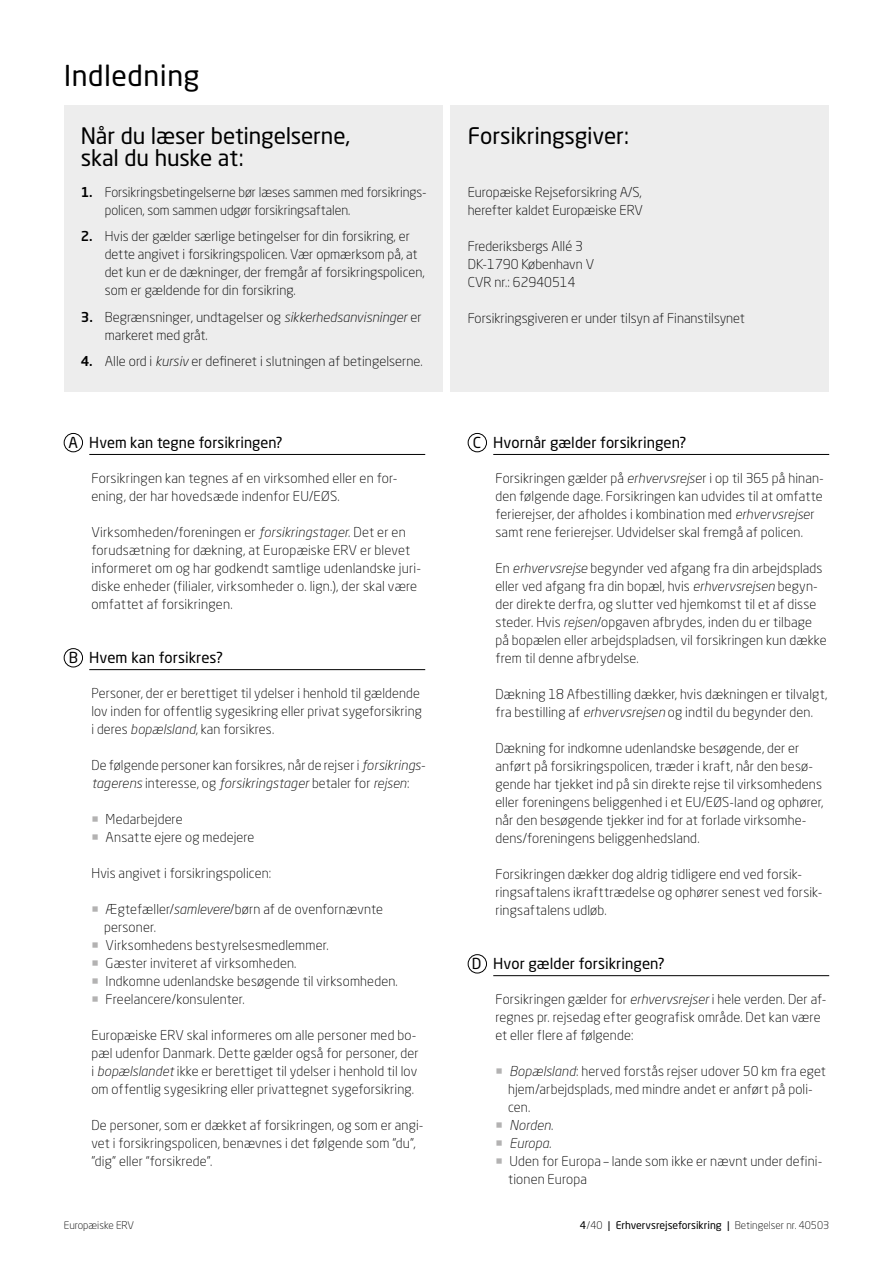
<style>
.page{position:relative;width:893px;height:1263px;background:#fff}
.page>*{position:absolute;margin:0;border:0;box-sizing:border-box;transform-origin:0 0}
.t1{font:28.5px "Neo Sans W1 G";letter-spacing:.015em;color:#000}
.t2{font:22.5px/22.5px "Neo Sans W1 G";letter-spacing:-.01em;color:#000}
.t3{font:15px "Neo Sans W1 G";letter-spacing:.005em;color:#000}
.t4{font:300 13.5px/18px "Neo Sans W1 G";letter-spacing:.01em;color:#000}
.t5{font:italic 300 13.5px "Neo Sans Pro";letter-spacing:.01em;color:#000}
.t6{font:10.5px "Neo Sans W1 G";color:#000}
.t7{font:300 10.5px "Neo Sans W1 G";color:#000}
.s1{font-weight:500}
.s2{font-family:"Neo Sans Pro";font-style:italic}
.s3{font-family:"Neo Sans W1 G";font-style:normal}
.s4{color:#b3b2b2}
.s5{font-weight:300}
</style>
<div class="page">
<div style="left:64px;top:106px;width:378px;height:286px;background:#ededed"></div>
<div style="left:451px;top:106px;width:378px;height:286px;background:#ededed"></div>
<hr style="left:89px;top:454px;width:336px;height:1px;background:#000">
<hr style="left:89px;top:669px;width:336px;height:1px;background:#000">
<div style="left:64px;top:433px;width:19px;height:19px;border:1px solid #000;border-radius:50%"></div>
<div style="left:64px;top:648px;width:19px;height:19px;border:1px solid #000;border-radius:50%"></div>
<hr style="left:493px;top:454px;width:336px;height:1px;background:#000">
<hr style="left:493px;top:975px;width:336px;height:1px;background:#000">
<div style="left:468px;top:433px;width:19px;height:19px;border:1px solid #000;border-radius:50%"></div>
<div style="left:468px;top:954px;width:19px;height:19px;border:1px solid #000;border-radius:50%"></div>
<h1 class="t1" style="left:64px;top:58px;width:137px">Indledning</h1>
<h2 class="t2" style="left:81px;top:124px;width:271px">Når du læser betingelserne, skal du huske at:</h2>
<p class="t4" style="left:105px;top:183px;width:323px;text-indent:-24px"><span class="s1">1.</span> Forsikringsbetingelserne bør læses sammen med forsikrings&shy;policen, som sammen udgør forsikringsaftalen.</p>
<p class="t4" style="left:105px;top:227px;width:321px;text-indent:-24px"><span class="s1">2.</span> Hvis der gælder særlige betingelser for din forsikring, er dette angivet i forsikringspolicen. Vær opmærksom på, at det kun er de dækninger, der fremgår af forsikringspolicen, som er gældende for din forsikring.</p>
<p class="t4" style="left:105px;top:308px;width:318px;text-indent:-24px"><span class="s1">3.</span> Begrænsninger, undtagelser og <span class="s2">sikkerhedsanvisninger</span> er markeret med gråt.</p>
<p class="t4" style="left:81px;top:352px;width:344px"><span class="s1">4.</span> Alle ord i <span class="s2">kursiv</span> er defineret i slutningen af betingelserne.</p>
<p class="t3" style="left:69px;top:433px;width:216px">A Hvem kan tegne forsikringen?</p>
<p class="t4" style="left:91px;top:469px;width:308px">Forsikringen kan tegnes af en virksomhed eller en for&shy;ening, der har hovedsæde indenfor EU/EØS.</p>
<p class="t4" style="left:91px;top:523px;width:331px">Virksomheden/foreningen er <span class="s2">forsikringstager</span>. Det er en forudsætning for dækning, at Europæiske ERV er blevet informeret om og har godkendt samtlige udenlandske juri&shy;diske enheder (filialer, virksomheder o. lign.), der skal være omfattet af forsikringen.</p>
<p class="t3" style="left:69px;top:648px;width:156px">B Hvem kan forsikres?</p>
<p class="t4" style="left:91px;top:684px;width:332px">Personer, der er berettiget til ydelser i henhold til gældende lov inden for offentlig sygesikring eller privat sygeforsikring i deres <span class="s2">bopælsland</span>, kan forsikres.</p>
<p class="t4" style="left:91px;top:756px;width:335px">De følgende personer kan forsikres, når de rejser i <span class="s2">forsikrings-</span></p>
<p class="t5" style="left:91px;top:775px;width:320px">tagerens <span class="s3">interesse, og</span> forsikringstager <span class="s3">betaler for</span> rejsen<span class="s3">:</span></p>
<p class="t4" style="left:91px;top:810px;width:93px"><span class="s4">○</span> Medarbejdere</p>
<p class="t4" style="left:91px;top:828px;width:165px"><span class="s4">○</span> Ansatte ejere og medejere</p>
<p class="t4" style="left:91px;top:864px;width:181px">Hvis angivet i forsikringspolicen:</p>
<p class="t4" style="left:104px;top:900px;width:280px;text-indent:-13px"><span class="s4">○</span> Ægtefæller/<span class="s2">samlevere</span>/børn af de ovenfornævnte personer.</p>
<p class="t4" style="left:91px;top:936px;width:239px"><span class="s4">○</span> Virksomhedens bestyrelsesmedlemmer.</p>
<p class="t4" style="left:91px;top:954px;width:207px"><span class="s4">○</span> Gæster inviteret af virksomheden.</p>
<p class="t4" style="left:91px;top:972px;width:308px"><span class="s4">○</span> Indkomne udenlandske besøgende til virksomheden.</p>
<p class="t4" style="left:91px;top:990px;width:155px"><span class="s4">○</span> Freelancere/konsulenter.</p>
<p class="t4" style="left:91px;top:1026px;width:329px">Europæiske ERV skal informeres om alle personer med bo&shy;pæl udenfor Danmark. Dette gælder også for personer, der i <span class="s2">bopælslandet</span> ikke er berettiget til ydelser i henhold til lov om offentlig sygesikring eller privattegnet sygeforsikring.</p>
<p class="t4" style="left:91px;top:1116px;width:334px">De personer, som er dækket af forsikringen, og som er angi&shy;vet i forsikringspolicen, benævnes i det følgende som “du”, ”dig” eller “forsikrede”.</p>
<h2 class="t2" style="left:468px;top:124px;width:163px">Forsikringsgiver:</h2>
<p class="t4" style="left:468px;top:183px;width:177px">Europæiske Rejseforsikring A/S, herefter kaldet Europæiske ERV</p>
<p class="t4" style="left:468px;top:237px;width:128px">Frederiksbergs Allé 3<br>DK-1790 København V<br>CVR nr.: 62940514</p>
<p class="t4" style="left:468px;top:309px;width:279px">Forsikringsgiveren er under tilsyn af Finanstilsynet</p>
<p class="t3" style="left:473px;top:433px;width:215px">C Hvornår gælder forsikringen?</p>
<p class="t4" style="left:495px;top:469px;width:330px">Forsikringen gælder på <span class="s2">erhvervsrejse</span>r i op til 365 på hinan&shy;den følgende dage. Forsikringen kan udvides til at omfatte ferierejser, der afholdes i kombination med <span class="s2">erhvervsrejse</span>r samt rene ferierejser. Udvidelser skal fremgå af policen.</p>
<p class="t4" style="left:495px;top:559px;width:333px">En <span class="s2">erhvervsrejse</span> begynder ved afgang fra din arbejdsplads eller ved afgang fra din bopæl, hvis <span class="s2">erhvervsrejsen</span> begyn&shy;der direkte derfra, og slutter ved hjemkomst til et af disse steder. Hvis <span class="s2">rejsen</span>/opgaven afbrydes, inden du er tilbage på bopælen eller arbejdspladsen, vil forsikringen kun dække frem til denne afbrydelse.</p>
<p class="t4" style="left:495px;top:685px;width:334px">Dækning 18 Afbestilling dækker, hvis dækningen er tilvalgt, fra bestilling af <span class="s2">erhvervsrejsen</span> og indtil du begynder den.</p>
<p class="t4" style="left:495px;top:739px;width:330px">Dækning for indkomne udenlandske besøgende, der er anført på forsikringspolicen, træder i kraft, når den besø&shy;gende har tjekket ind på sin direkte rejse til virksomhedens eller foreningens beliggenhed i et EU/EØS-land og ophører, når den besøgende tjekker ind for at forlade virksomhe&shy;dens/foreningens beliggenhedsland.</p>
<p class="t4" style="left:495px;top:865px;width:328px">Forsikringen dækker dog aldrig tidligere end ved forsik&shy;ringsaftalens ikrafttrædelse og ophører senest ved forsik&shy;ringsaftalens udløb.</p>
<p class="t3" style="left:472px;top:954px;width:194px">D Hvor gælder forsikringen?</p>
<p class="t4" style="left:495px;top:990px;width:333px">Forsikringen gælder for <span class="s2">erhvervsrejser</span> i hele verden. Der af&shy;regnes pr. rejsedag efter geografisk område. Det kan være et eller flere af følgende:</p>
<p class="t4" style="left:508px;top:1062px;width:319px;text-indent:-13px"><span class="s4">○</span> <span class="s2">Bopælsland</span>: herved forstås rejser udover 50 km fra eget hjem/arbejdsplads, med mindre andet er anført på poli&shy;cen.</p>
<p class="t5" style="left:495px;top:1117px;width:60px"><span class="s4">○</span> Norden<span class="s3">.</span></p>
<p class="t5" style="left:495px;top:1135px;width:58px"><span class="s4">○</span> Europa.</p>
<p class="t4" style="left:508px;top:1152px;width:316px;text-indent:-13px"><span class="s4">○</span> Uden for Europa – lande som ikke er nævnt under defini&shy;tionen Europa</p>
<p class="t7" style="left:64px;top:1219px;width:72px">Europæiske ERV</p>
<p class="t6" style="left:580px;top:1219px;width:251px">4<span class="s5">/40</span> | Erhvervsrejseforsikring | <span class="s5">Betingelser nr. 40503</span></p>
</div>
